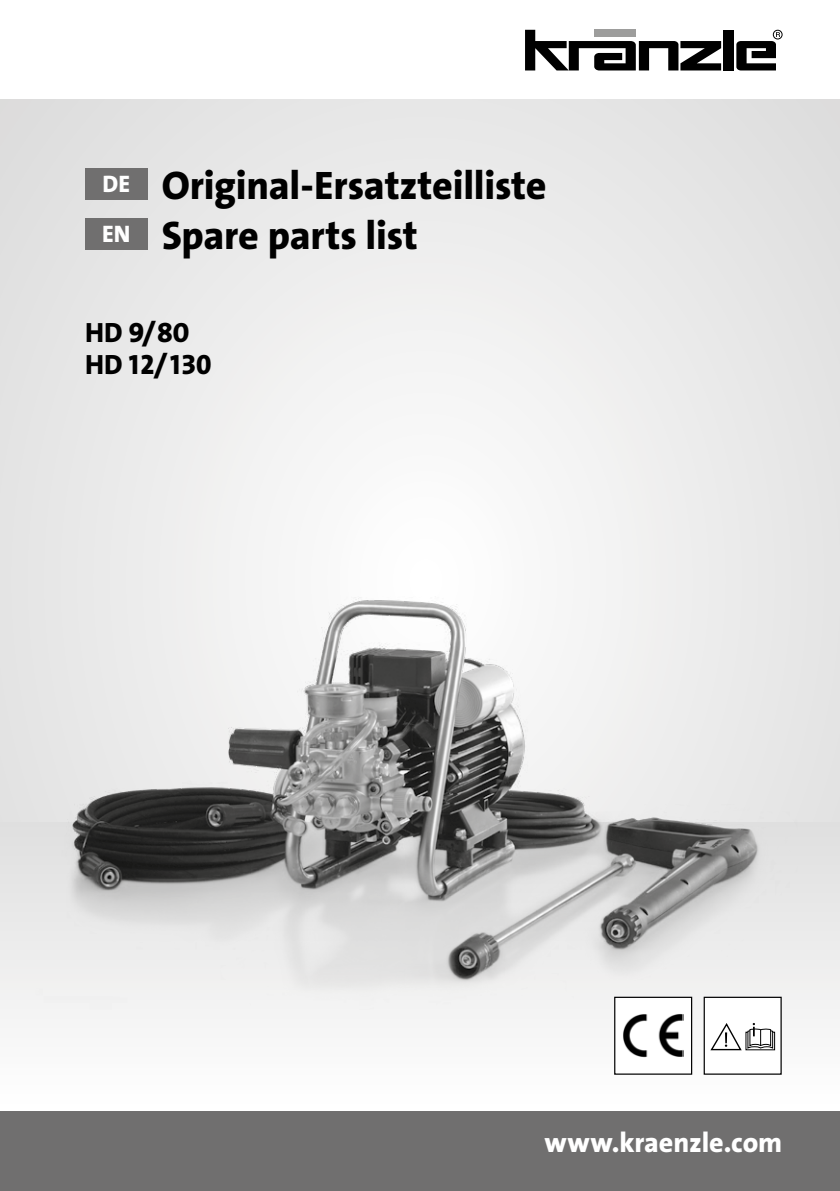
<style>
.page{position:relative;width:840px;height:1191px;background:#fff}
.page>*{position:absolute;margin:0;border:0;box-sizing:border-box;transform-origin:0 0}
.t1{font:40px/50px "The Sans LP8 Ex Bld";letter-spacing:-.01em;color:#000}
.t2{font:28px "The Sans LP8 Ex Bld";letter-spacing:-.005em;color:#fff}
.t3{font:28px/32px "The Sans LP8 Ex Bld";color:#000}
.t4{font:24px/50px "The Sans LP8 Ex Bld";color:#fff}
</style>
<div class="page">
<svg style="left:0;top:99px;width:839px;height:482px"></svg>
<div style="left:0;top:822px;width:839px;height:369px;background:#f9f9f9"></div>
<svg style="left:525px;top:30px;width:195px;height:40px"></svg>
<div style="left:722px;top:30px;width:11px;height:40px;background:#000"></div>
<div style="left:772px;top:30px;width:10px;height:9px;border:1px solid #000;border-radius:50%"></div>
<svg style="left:736px;top:32px;width:43px;height:38px"></svg>
<div style="left:0;top:1111px;width:839px;height:80px;background:#706f6f"></div>
<div style="left:614px;top:997px;width:77px;height:77px;background:#fff"></div>
<div style="left:613px;top:996px;width:78px;height:78px;border:1px solid #000"></div>
<img style="left:623px;top:1014px;width:60px;height:43px">
<div style="left:703px;top:997px;width:77px;height:77px;background:#fff"></div>
<div style="left:703px;top:996px;width:78px;height:78px;border:1px solid #000"></div>
<div style="left:745px;top:1031px;width:29px;height:19px;border:1px solid #000"></div>
<svg style="left:710px;top:1023px;width:62px;height:28px"></svg>
<img style="left:0;top:581px;width:839px;height:428px">
<div style="left:85px;top:168px;width:62px;height:31px;background:#706f6f"></div>
<div style="left:85px;top:218px;width:62px;height:31px;background:#706f6f"></div>
<p class="t4" style="left:102px;top:159px;width:30px">DE<br>EN</p>
<p class="t1" style="left:162px;top:161px;width:386px">Original-Ersatzteilliste<br>Spare parts list</p>
<p class="t3" style="left:85px;top:316px;width:128px">HD 9/80<br>HD 12/130</p>
<p class="t2" style="left:544px;top:1124px;width:239px">www.kraenzle.com</p>
</div>
